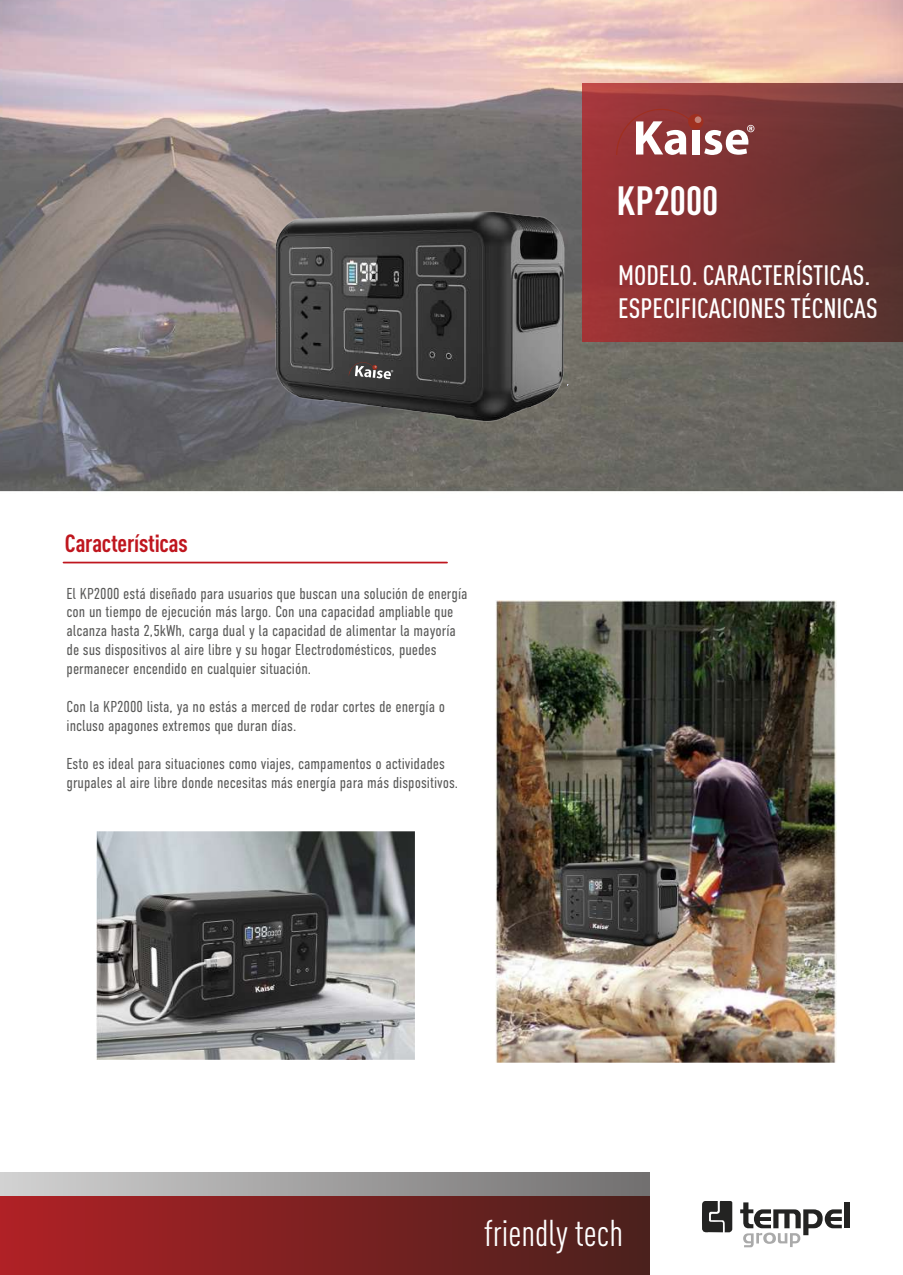
<style>
.page{position:relative;width:903px;height:1275px;background:#fff}
.page>*{position:absolute;margin:0;border:0;box-sizing:border-box;transform-origin:0 0}
.t1{font:700 condensed 40.25px "DIN Pro";color:#fff}
.t2{font:condensed 36.75px "DIN Pro";color:#fff}
.t3{font:500 condensed 27.65px/33.2px "DIN Pro";color:#fff}
.t4{font:700 condensed 24.5px "DIN Pro";letter-spacing:-.01em;color:#bf161e}
.t5{font:300 15.75px/18.9px "DIN Condensed";color:#595958}
</style>
<div class="page">
<img style="left:0;top:0;width:903px;height:492px">
<svg style="left:582px;top:84px;width:321px;height:257px;background:#783433"></svg>
<div style="left:688px;top:114px;width:15px;height:15px;background:#9f2f1f;border-radius:50%"></div>
<div style="left:692px;top:130px;width:8px;height:25px;background:#fff"></div>
<svg style="left:704px;top:125px;width:50px;height:30px"></svg>
<div style="left:695px;top:116px;width:6px;height:7px;background:#c18076;border-radius:50%"></div>
<svg style="left:616px;top:97px;width:74px;height:58px"></svg>
<hr style="left:63px;top:562px;width:384px;height:1px;background:#bf161e">
<div style="left:0;top:1194px;width:650px;height:81px;background:linear-gradient(to right,#b02126,#4a211d)"></div>
<div style="left:0;top:1173px;width:650px;height:23px;background:linear-gradient(to right,#d2d2d2,#716f6f)"></div>
<div style="left:844px;top:1202px;width:5px;height:26px;background:#232322"></div>
<svg style="left:740px;top:1202px;width:102px;height:45px"></svg>
<svg style="left:702px;top:1201px;width:30px;height:32px"></svg>
<img style="left:228px;top:126px;width:382px;height:366px">
<svg style="left:349px;top:359px;width:44px;height:20px"></svg>
<img style="left:495px;top:601px;width:341px;height:461px">
<img style="left:96px;top:831px;width:318px;height:229px">
<h3 class="t4" style="left:65px;top:525px;width:124px">Características</h3>
<p class="t5" style="left:67px;top:584px;width:402px">El KP2000 está diseñado para usuarios que buscan una solución de energía con un tiempo de ejecución más largo. Con una capacidad ampliable que alcanza hasta 2,5kWh, carga dual y la capacidad de alimentar la mayoría de sus dispositivos al aire libre y su hogar Electrodomésticos, puedes permanecer encendido en cualquier situación.</p>
<p class="t5" style="left:67px;top:697px;width:380px">Con la KP2000 lista, ya no estás a merced de rodar cortes de energía o incluso apagones extremos que duran días.</p>
<p class="t5" style="left:67px;top:754px;width:393px">Esto es ideal para situaciones como viajes, campamentos o actividades grupales al aire libre donde necesitas más energía para más dispositivos.</p>
<h1 class="t1" style="left:616px;top:171px;width:103px">KP2000</h1>
<h3 class="t3" style="left:618px;top:256px;width:261px">MODELO. CARACTERÍSTICAS.<br>ESPECIFICACIONES TÉCNICAS</h3>
<h2 class="t2" style="left:484px;top:1206px;width:140px">friendly tech</h2>
</div>
